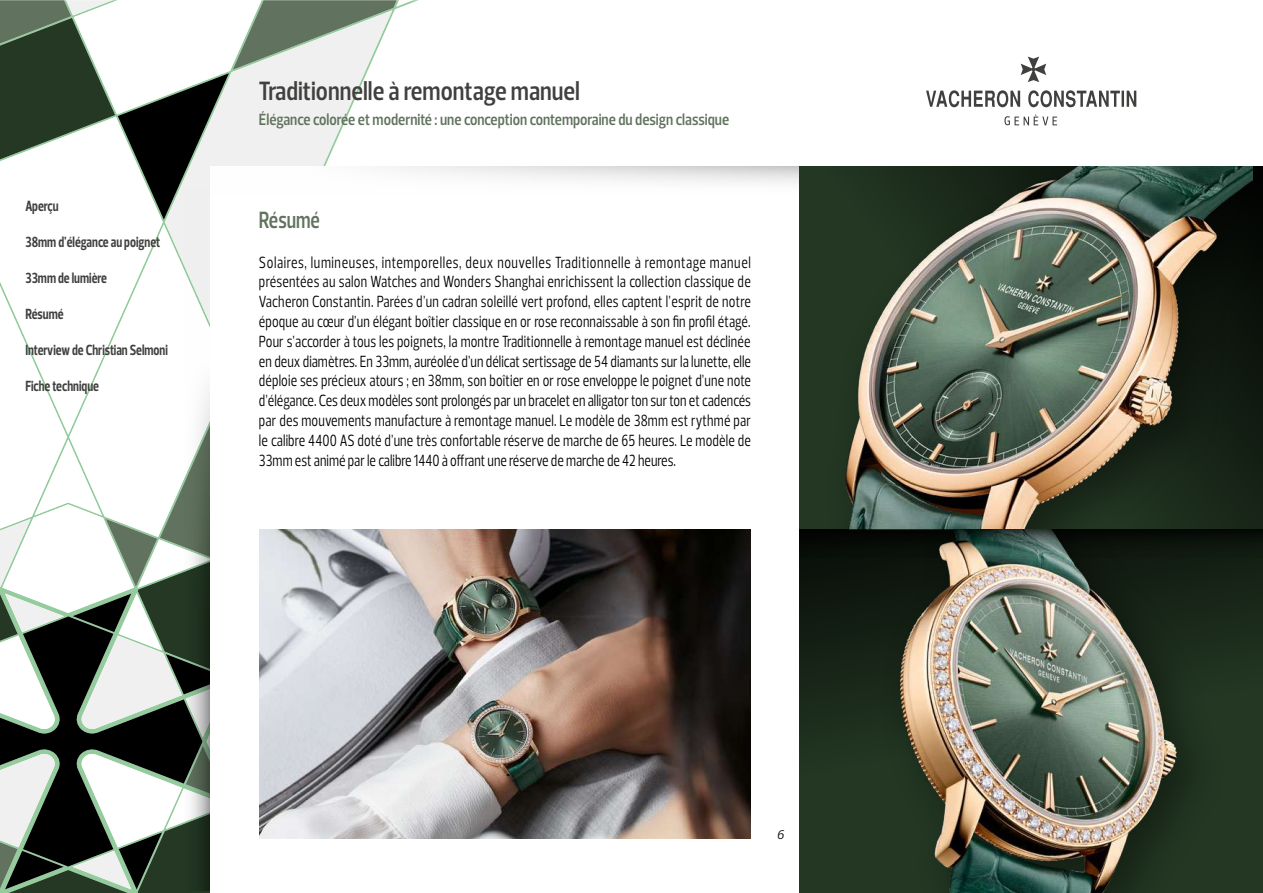
<style>
.page{position:relative;width:1263px;height:893px;background:#fff}
.page>*{position:absolute;margin:0;border:0;box-sizing:border-box;transform-origin:0 0}
.t1{font:600 27px "Prelo Condensed";color:#40403f}
.t2{font:600 24px "Prelo Condensed";color:#61735e;scale:.9 1}
.t3{font:16.5px/19.8px "Prelo Condensed";color:#000;text-align:justify;scale:.9 1}
.t4{font:600 16.5px "Prelo Condensed";color:#61735e}
.t5{font:700 15px "Prelo Condensed";color:#40403f;scale:.9 1}
.t6{font:italic 12.75px "Prelo";color:#000}
</style>
<div class="page">
<svg style="left:0;top:737px;width:163px;height:9px"></svg>
<svg style="left:0;top:746px;width:210px;height:147px"></svg>
<svg style="left:0;top:286px;width:163px;height:451px"></svg>
<svg style="left:0;top:0;width:397px;height:220px"></svg>
<svg style="left:926px;top:57px;width:210px;height:68px"></svg>
<svg style="left:163px;top:190px;width:47px;height:701px"></svg>
<div style="left:210px;top:166px;width:1052px;height:727px;background:#fff"></div>
<svg style="left:385px;top:166px;width:414px;height:17px"></svg>
<img style="left:259px;top:530px;width:492px;height:308px">
<svg style="left:799px;top:577px;width:464px;height:316px;background:#1d2e1d"></svg>
<div style="left:799px;top:166px;width:464px;height:364px;background:#000;opacity:.38"></div>
<img style="left:810px;top:166px;width:442px;height:364px">
<div style="left:878px;top:530px;width:348px;height:363px;background:#000;opacity:.38"></div>
<img style="left:854px;top:577px;width:354px;height:316px">
<svg style="left:799px;top:530px;width:464px;height:47px;background:#283027"></svg>
<p class="t5" style="left:26px;top:197px;width:38px">Aperçu</p>
<p class="t5" style="left:26px;top:233px;width:151px">38mm d’élégance au poignet</p>
<p class="t5" style="left:26px;top:269px;width:92px">33mm de lumière</p>
<p class="t5" style="left:26px;top:305px;width:44px">Résumé</p>
<p class="t5" style="left:26px;top:341px;width:160px">Interview de Christian Selmoni</p>
<p class="t5" style="left:26px;top:377px;width:83px">Fiche technique</p>
<h1 class="t1" style="left:259px;top:75px;width:323px">Traditionnelle à remontage manuel</h1>
<p class="t4" style="left:259px;top:110px;width:472px">Élégance colorée et modernité : une conception contemporaine du design classique</p>
<h2 class="t2" style="left:259px;top:205px;width:69px">Résumé</h2>
<p class="t3" style="left:259px;top:252px;width:548px">Solaires, lumineuses, intemporelles, deux nouvelles Traditionnelle à remontage manuel présentées au salon Watches and Wonders Shanghai enrichissent la collection classique de Vacheron Constantin. Parées d’un cadran soleillé vert profond, elles captent l’esprit de notre époque au cœur d’un élégant boîtier classique en or rose reconnaissable à son fin profil étagé.<br>Pour s’accorder à tous les poignets, la montre Traditionnelle à remontage manuel est déclinée en deux diamètres. En 33mm, auréolée d’un délicat sertissage de 54 diamants sur la lunette, elle déploie ses précieux atours ; en 38mm, son boîtier en or rose enveloppe le poignet d’une note d’élégance. Ces deux modèles sont prolongés par un bracelet en alligator ton sur ton et cadencés par des mouvements manufacture à remontage manuel. Le modèle de 38mm est rythmé par le calibre 4400 AS doté d’une très confortable réserve de marche de 65 heures. Le modèle de 33mm est animé par le calibre 1440 à offrant une réserve de marche de 42 heures.</p>
<p class="t6" style="left:777px;top:826px;width:9px">6</p>
</div>
